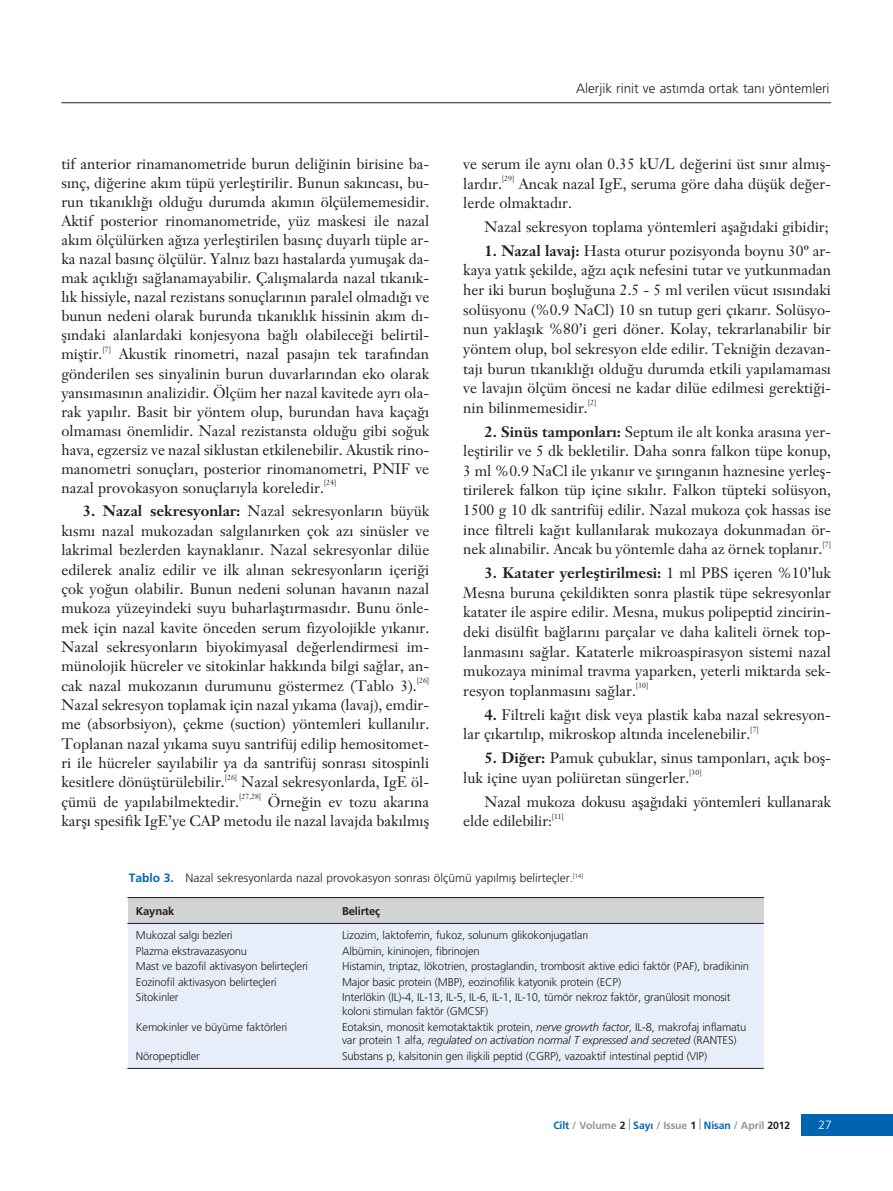
<style>
.page{position:relative;width:893px;height:1191px;background:#fff}
.page>*{position:absolute;margin:0;border:0;box-sizing:border-box;transform-origin:0 0}
.t1{font:15px/19.6px "Janson Text";color:#231f20;text-align:justify}
.t2{font:300 13.5px "Frutiger";color:#231f20}
.t3{font:300 12px "Frutiger";color:#231f20}
.t4{font:300 12px "Frutiger";color:#fff}
.t5{font:300 11.25px/13.5px "Frutiger";letter-spacing:-.015em;color:#231f20}
.t6{font:700 11.25px "Frutiger";letter-spacing:-.015em;color:#231f20}
.t7{font:700 10.5px "Frutiger";letter-spacing:-.01em;color:#939598}
.t8{font:7.5px "Janson Text";color:#231f20}
.s1{font-weight:700}
.s2{font-weight:700;color:#0064b1}
.s3{font-style:italic}
.s4{color:#0064b1}
.s5{color:#231f20}
</style>
<div class="page">
<div style="left:801px;top:1114px;width:92px;height:21px;background:#0064b1"></div>
<hr style="left:61px;top:102px;width:770px;height:1px;background:#231f20">
<div style="left:128px;top:898px;width:635px;height:26px;background:#d1d3d4"></div>
<div style="left:128px;top:923px;width:635px;height:145px;background:#e7eef9"></div>
<hr style="left:127px;top:897px;width:637px;height:1px;background:#231f20">
<hr style="left:127px;top:923px;width:637px;height:1px;background:#231f20">
<hr style="left:127px;top:1068px;width:637px;height:1px;background:#231f20">
<p class="t1" style="left:61px;top:156px;width:369px;line-height:19px">tif anterior rinamanometride burun deli¤inin birisine ba&shy;s›nç, di¤erine ak›m tüpü yerlefltirilir. Bunun sak›ncas›, bu&shy;run t›kan›kl›¤› oldu¤u durumda ak›m›n ölçülememesidir.<br>Aktif posterior rinomanometride, yüz maskesi ile nazal ak›m ölçülürken a¤›za yerlefltirilen bas›nç duyarl› tüple ar&shy;ka nazal bas›nç ölçülür. Yaln›z baz› hastalarda yumuflak da&shy;mak aç›kl›¤› sa¤lanamayabilir. Çal›flmalarda nazal t›kan›k&shy;l›k hissiyle, nazal rezistans sonuçlar›n›n paralel olmad›¤› ve bunun nedeni olarak burunda t›kan›kl›k hissinin ak›m d›- fl›ndaki alanlardaki konjesyona ba¤l› olabilece¤i belirtil&shy;mifltir.</p>
<p class="t8" style="left:103px;top:346px;width:10px">[7]</p>
<p class="t1" style="left:61px;top:346px;width:369px;line-height:19px;text-indent:57px">Akustik rinometri, nazal pasaj›n tek taraf›ndan gönderilen ses sinyalinin burun duvarlar›ndan eko olarak yans›mas›n›n analizidir. Ölçüm her nazal kavitede ayr› ola&shy;rak yap›l›r. Basit bir yöntem olup, burundan hava kaça¤› olmamas› önemlidir. Nazal rezistansta oldu¤u gibi so¤uk hava, egzersiz ve nazal siklustan etkilenebilir. Akustik rino&shy;manometri sonuçlar›, posterior rinomanometri, PNIF ve nazal provokasyon sonuçlar›yla koreledir.</p>
<p class="t8" style="left:324px;top:480px;width:14px">[24]</p>
<p class="t1" style="left:61px;top:503px;width:369px;text-indent:21px"><span class="s1">3. Nazal sekresyonlar:</span> Nazal sekresyonlar›n büyük k›sm› nazal mukozadan salg›lan›rken çok az› sinüsler ve lakrimal bezlerden kaynaklan›r. Nazal sekresyonlar dilüe edilerek analiz edilir ve ilk al›nan sekresyonlar›n içeri¤i çok yo¤un olabilir. Bunun nedeni solunan havan›n nazal mukoza yüzeyindeki suyu buharlaflt›rmas›d›r. Bunu önle&shy;mek için nazal kavite önceden serum fizyolojikle y›kan›r.<br>Nazal sekresyonlar›n biyokimyasal de¤erlendirmesi im&shy;münolojik hücreler ve sitokinlar hakk›nda bilgi sa¤lar, an&shy;cak nazal mukozan›n durumunu göstermez (Tablo 3).</p>
<p class="t8" style="left:417px;top:677px;width:14px">[26]</p>
<p class="t1" style="left:61px;top:696px;width:369px">Nazal sekresyon toplamak için nazal y›kama (lavaj), emdir&shy;me (absorbsiyon), çekme (suction) yöntemleri kullan›l›r.<br>Toplanan nazal y›kama suyu santrifüj edilip hemositomet&shy;ri ile hücreler say›labilir ya da santrifüj sonras› sitospinli kesitlere dönüfltürülebilir.</p>
<p class="t8" style="left:225px;top:774px;width:14px">[26]</p>
<p class="t1" style="left:241px;top:774px;width:189px">Nazal sekresyonlarda, IgE öl-</p>
<p class="t1" style="left:61px;top:793px;width:179px">çümü de yap›labilmektedir.</p>
<p class="t8" style="left:239px;top:793px;width:24px">[27,28]</p>
<p class="t1" style="left:61px;top:793px;width:369px;text-align:right">Örne¤in ev tozu akar›na<br>karfl› spesifik IgE’ye CAP metodu ile nazal lavajda bak›lm›fl</p>
<p class="t2" style="left:576px;top:83px;width:255px">Alerjik rinit ve ast›mda ortak tan› yöntemleri</p>
<p class="t1" style="left:463px;top:155px;width:369px">ve serum ile ayn› olan 0.35 kU/L de¤erini üst s›n›r alm›fl&shy;lard›r.</p>
<p class="t8" style="left:502px;top:175px;width:14px">[29]</p>
<p class="t1" style="left:463px;top:175px;width:369px;text-indent:55px">Ancak nazal IgE, seruma göre daha düflük de¤er&shy;lerde olmaktad›r.</p>
<p class="t1" style="left:485px;top:218px;width:346px">Nazal sekresyon toplama yöntemleri afla¤›daki gibidir;</p>
<p class="t1" style="left:463px;top:242px;width:369px;text-indent:21px"><span class="s1">1. Nazal lavaj:</span> Hasta oturur pozisyonda boynu 30º ar&shy;kaya yat›k flekilde, a¤z› aç›k nefesini tutar ve yutkunmadan her iki burun bofllu¤una 2.5 - 5 ml verilen vücut ›s›s›ndaki solüsyonu (%0.9 NaCl) 10 sn tutup geri ç›kar›r. Solüsyo&shy;nun yaklafl›k %80’i geri döner. Kolay, tekrarlanabilir bir yöntem olup, bol sekresyon elde edilir. Tekni¤in dezavan&shy;taj› burun t›kan›kl›¤› oldu¤u durumda etkili yap›lamamas› ve lavaj›n ölçüm öncesi ne kadar dilüe edilmesi gerekti¤i&shy;nin bilinmemesidir.</p>
<p class="t8" style="left:588px;top:400px;width:10px">[2]</p>
<p class="t1" style="left:463px;top:423px;width:369px;text-indent:21px"><span class="s1">2. Sinüs tamponlar›:</span> Septum ile alt konka aras›na yer&shy;lefltirilir ve 5 dk bekletilir. Daha sonra falkon tüpe konup, 3 ml %0.9 NaCl ile y›kan›r ve fl›r›ngan›n haznesine yerlefl&shy;tirilerek falkon tüp içine s›k›l›r. Falkon tüpteki solüsyon, 1500 g 10 dk santrifüj edilir. Nazal mukoza çok hassas ise ince filtreli ka¤›t kullan›larak mukozaya dokunmadan ör&shy;nek al›nabilir. Ancak bu yöntemle daha az örnek toplan›r.</p>
<p class="t8" style="left:822px;top:541px;width:10px">[7]</p>
<p class="t1" style="left:463px;top:564px;width:369px;text-indent:21px"><span class="s1">3. Katater yerlefltirilmesi:</span> 1 ml PBS içeren %10’luk Mesna buruna çekildikten sonra plastik tüpe sekresyonlar katater ile aspire edilir. Mesna, mukus polipeptid zincirin&shy;deki disülfit ba¤lar›n› parçalar ve daha kaliteli örnek top&shy;lanmas›n› sa¤lar. Kataterle mikroaspirasyon sistemi nazal mukozaya minimal travma yaparken, yeterli miktarda sek&shy;resyon toplanmas›n› sa¤lar.</p>
<p class="t8" style="left:636px;top:682px;width:14px">[30]</p>
<p class="t1" style="left:463px;top:706px;width:369px;text-indent:21px"><span class="s1">4.</span> Filtreli ka¤›t disk veya plastik kaba nazal sekresyon&shy;lar ç›kart›l›p, mikroskop alt›nda incelenebilir.</p>
<p class="t8" style="left:750px;top:726px;width:10px">[7]</p>
<p class="t1" style="left:463px;top:749px;width:369px;text-indent:21px"><span class="s1">5. Di¤er:</span> Pamuk çubuklar, sinus tamponlar›, aç›k bofl&shy;luk içine uyan poliüretan süngerler.</p>
<p class="t8" style="left:689px;top:769px;width:14px">[30]</p>
<p class="t1" style="left:463px;top:793px;width:369px;text-indent:21px">Nazal mukoza dokusu afla¤›daki yöntemleri kullanarak elde edilebilir:</p>
<p class="t8" style="left:552px;top:813px;width:14px">[11]</p>
<p class="t3" style="left:129px;top:873px;width:456px"><span class="s2">Tablo 3.</span> Nazal sekresyonlarda nazal provokasyon sonras› ölçümü yap›lm›fl belirteçler.<sup>[14]</sup></p>
<p class="t6" style="left:136px;top:906px;width:40px">Kaynak</p>
<p class="t6" style="left:342px;top:906px;width:40px">Belirteç</p>
<p class="t5" style="left:136px;top:929px;width:98px">Mukozal salg› bezleri</p>
<p class="t5" style="left:342px;top:929px;width:248px">Lizozim, laktoferrin, fukoz, solunum glikokonjugatlar›</p>
<p class="t5" style="left:136px;top:944px;width:113px">Plazma ekstravazasyonu</p>
<p class="t5" style="left:342px;top:944px;width:139px">Albümin, kininojen, fibrinojen</p>
<p class="t5" style="left:136px;top:960px;width:174px">Mast ve bazofil aktivasyon belirteçleri</p>
<p class="t5" style="left:342px;top:960px;width:408px">Histamin, triptaz, lökotrien, prostaglandin, trombosit aktive edici faktör (PAF), bradikinin</p>
<p class="t5" style="left:136px;top:976px;width:142px">Eozinofil aktivasyon belirteçleri</p>
<p class="t5" style="left:342px;top:976px;width:281px">Major basic protein (MBP), eozinofilik katyonik protein (ECP)</p>
<p class="t5" style="left:136px;top:991px;width:44px">Sitokinler</p>
<p class="t5" style="left:342px;top:991px;width:390px">Interlökin (IL)-4, IL-13, IL-5, IL-6, IL-1, IL-10, tümör nekroz faktör, granülosit monosit koloni stimulan faktör (GMCSF)</p>
<p class="t5" style="left:136px;top:1020px;width:153px">Kemokinler ve büyüme faktörleri</p>
<p class="t5" style="left:342px;top:1020px;width:406px">Eotaksin, monosit kemotaktaktik protein, <span class="s3">nerve growth factor</span>, IL-8, makrofaj inflamatu var protein 1 alfa, <span class="s3">regulated on activation normal T expressed and secreted</span> (RANTES)</p>
<p class="t5" style="left:136px;top:1050px;width:65px">Nöropeptidler</p>
<p class="t5" style="left:342px;top:1050px;width:367px">Substans p, kalsitonin gen iliflkili peptid (CGRP), vazoaktif intestinal peptid (VIP)</p>
<p class="t7" style="left:553px;top:1120px;width:239px"><span class="s4">Cilt</span> / Volume <span class="s5">2</span> <span class="s4">Say›</span> / Issue <span class="s5">1</span> <span class="s4">Nisan</span> / April <span class="s5">2012</span></p>
<p class="t4" style="left:818px;top:1119px;width:15px">27</p>
</div>
